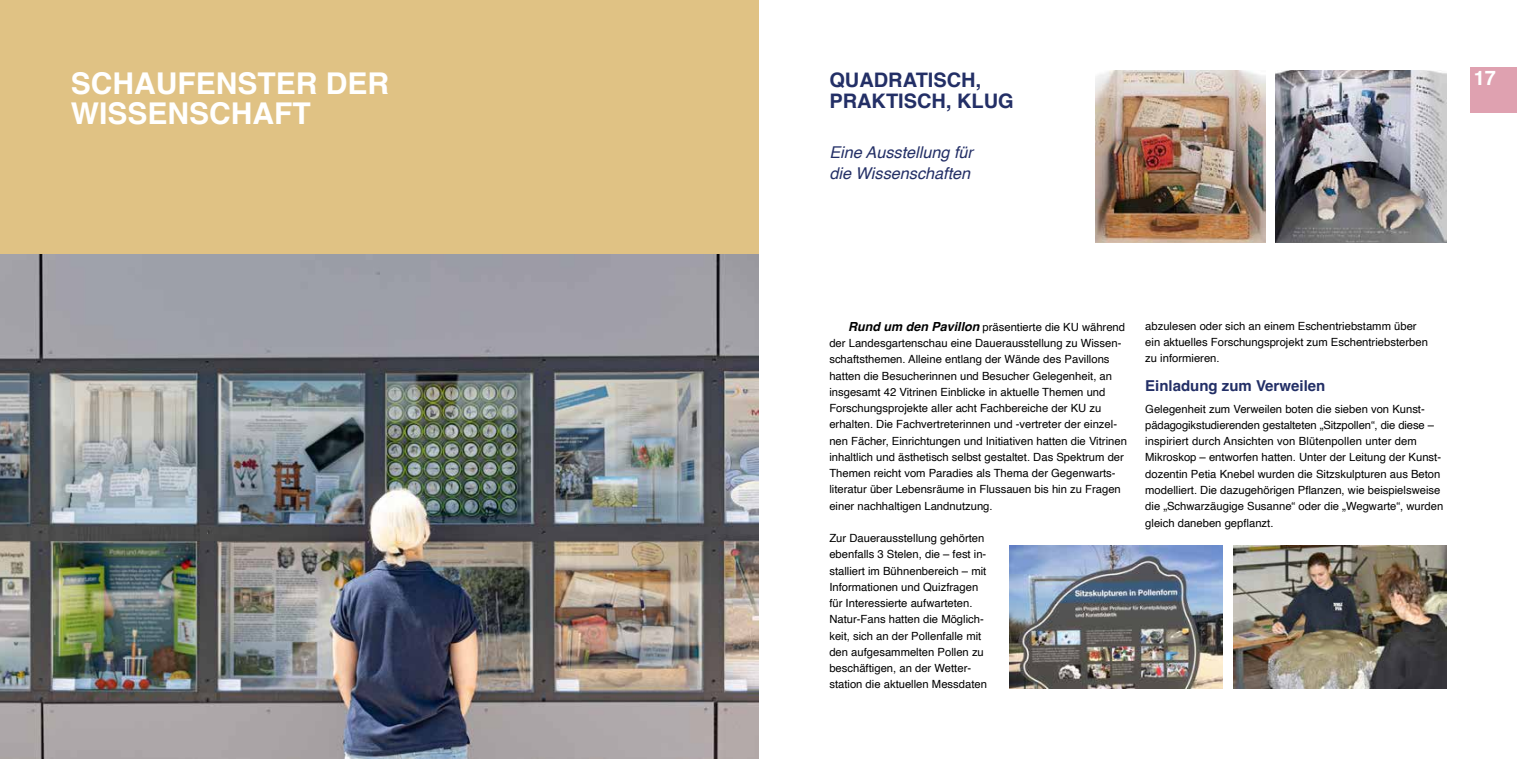
<style>
.page{position:relative;width:1517px;height:759px;background:#fff}
.page>*{position:absolute;margin:0;border:0;box-sizing:border-box;transform-origin:0 0}
.t1{font:700 30px/30.5px "Helvetica";color:#fff}
.t2{font:700 20px "Helvetica";color:#232f66}
.t3{font:700 20px "Helvetica";color:#fff}
.t4{font:italic 16.25px/21.2px "Helvetica";color:#232f66}
.t5{font:700 15px "Helvetica";color:#232f66}
.t6{font:11.25px/16.2px "Helvetica";color:#000}
.s1{font-weight:700;font-style:italic;font-size:12.5px}
</style>
<div class="page">
<img style="left:0;top:253px;width:758px;height:505px">
<div style="left:1470px;top:67px;width:47px;height:45px;background:#dfa1b0"></div>
<img style="left:1009px;top:545px;width:213px;height:142px">
<img style="left:1233px;top:545px;width:213px;height:142px">
<div style="left:0;top:0;width:758px;height:253px;background:#e0c284"></div>
<img style="left:1095px;top:71px;width:170px;height:171px">
<img style="left:1275px;top:71px;width:171px;height:171px">
<h1 class="t1" style="left:71px;top:71px;width:320px">SCHAUFENSTER DER<br>WISSENSCHAFT</h1>
<h2 class="t2" style="left:829px;top:67px;width:153px">QUADRATISCH,</h2>
<h2 class="t3" style="left:1473px;top:66px;width:24px">17</h2>
<h2 class="t2" style="left:829px;top:89px;width:186px">PRAKTISCH, KLUG</h2>
<h3 class="t4" style="left:829px;top:141px;width:145px">Eine Ausstellung für die Wissenschaften</h3>
<p class="t6" style="left:829px;top:319px;width:299px;text-indent:19px"><span class="s1">Rund um den Pavillon</span> präsentierte die KU während der Landesgartenschau eine Dauerausstellung zu Wissen&shy;schaftsthemen. Alleine entlang der Wände des Pavillons hatten die Besucherinnen und Besucher Gelegenheit, an insgesamt 42 Vitrinen Einblicke in aktuelle Themen und Forschungsprojekte aller acht Fachbereiche der KU zu erhalten. Die Fachvertreterinnen und -vertreter der einzel&shy;nen Fächer, Einrichtungen und Initiativen hatten die Vitrinen inhaltlich und ästhetisch selbst gestaltet. Das Spektrum der Themen reicht vom Paradies als Thema der Gegenwarts&shy;literatur über Lebensräume in Flussauen bis hin zu Fragen einer nachhaltigen Landnutzung.</p>
<p class="t6" style="left:829px;top:530px;width:159px">Zur Dauerausstellung gehörten ebenfalls 3 Stelen, die – fest in&shy;stalliert im Bühnenbereich – mit<br>Informationen und Quizfragen für Interessierte aufwarteten.<br>Natur-Fans hatten die Möglich&shy;keit, sich an der Pollenfalle mit den aufgesammelten Pollen zu beschäftigen, an der Wetter&shy;station die aktuellen Messdaten</p>
<p class="t6" style="left:1145px;top:318px;width:284px">abzulesen oder sich an einem Eschentriebstamm über ein aktuelles Forschungsprojekt zum Eschentriebsterben zu informieren.</p>
<h3 class="t5" style="left:1145px;top:376px;width:182px">Einladung zum Verweilen</h3>
<p class="t6" style="left:1145px;top:401px;width:300px">Gelegenheit zum Verweilen boten die sieben von Kunst&shy;pädagogikstudierenden gestalteten „Sitzpollen“, die diese – inspiriert durch Ansichten von Blütenpollen unter dem Mikroskop – entworfen hatten. Unter der Leitung der Kunst&shy;dozentin Petia Knebel wurden die Sitzskulpturen aus Beton modelliert. Die dazugehörigen Pflanzen, wie beispielsweise die „Schwarzäugige Susanne“ oder die „Wegwarte“, wurden gleich daneben gepflanzt.</p>
</div>
